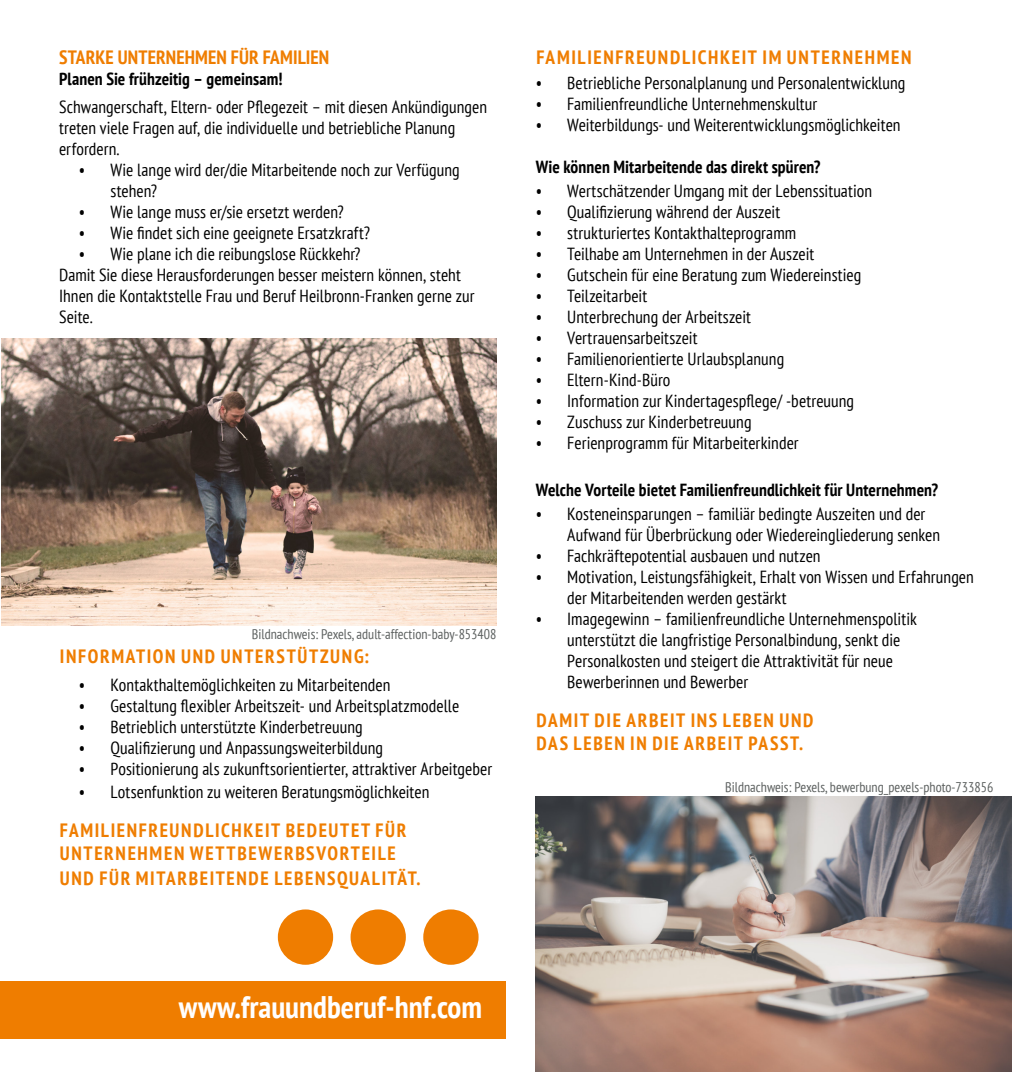
<style>
.page{position:relative;width:1012px;height:1072px;background:#fff}
.page>*{position:absolute;margin:0;border:0;box-sizing:border-box;transform-origin:0 0}
.t1{font:700 condensed 31.15px "PT Sans";color:#fff}
.t2{font:700 condensed 19.25px/23.1px "PT Sans";letter-spacing:.085em;color:#ef7d00}
.t3{font:700 condensed 19.25px "PT Sans";letter-spacing:.005em;color:#ef7d00}
.t4{font:condensed 17.5px/21px "PT Sans";letter-spacing:.005em;color:#000}
.t5{font:700 condensed 17.5px "PT Sans";letter-spacing:.005em;color:#000}
.t6{font:condensed 14px "PT Sans";color:#5c605f}
</style>
<div class="page">
<img style="left:1px;top:338px;width:495px;height:287px">
<img style="left:536px;top:796px;width:476px;height:275px">
<div style="left:423px;top:909px;width:56px;height:55px;background:#ef7d00;border-radius:50%"></div>
<div style="left:278px;top:909px;width:55px;height:55px;background:#ef7d00;border-radius:50%"></div>
<div style="left:351px;top:909px;width:55px;height:55px;background:#ef7d00;border-radius:50%"></div>
<div style="left:0;top:981px;width:506px;height:57px;background:#ef7d00"></div>
<p class="t3" style="left:59px;top:45px;width:272px">STARKE UNTERNEHMEN FÜR FAMILIEN</p>
<p class="t5" style="left:59px;top:68px;width:225px">Planen Sie frühzeitig – gemeinsam!</p>
<p class="t4" style="left:59px;top:96px;width:430px">Schwangerschaft, Eltern- oder Pflegezeit – mit diesen Ankündigungen treten viele Fragen auf, die individuelle und betriebliche Planung erfordern.</p>
<p class="t4" style="left:110px;top:159px;width:351px;text-indent:-32px">• Wie lange wird der/die Mitarbeitende noch zur Verfügung stehen?</p>
<p class="t4" style="left:79px;top:201px;width:266px">• Wie lange muss er/sie ersetzt werden?</p>
<p class="t4" style="left:79px;top:222px;width:293px">• Wie findet sich eine geeignete Ersatzkraft?</p>
<p class="t4" style="left:59px;top:243px;width:417px;text-indent:20px">• Wie plane ich die reibungslose Rückkehr?<br>Damit Sie diese Herausforderungen besser meistern können, steht Ihnen die Kontaktstelle Frau und Beruf Heilbronn-Franken gerne zur Seite.</p>
<p class="t6" style="left:252px;top:625px;width:246px">Bildnachweis: Pexels, adult-affection-baby-853408</p>
<p class="t2" style="left:60px;top:644px;width:311px">INFORMATION UND UNTERSTÜTZUNG:</p>
<p class="t4" style="left:79px;top:674px;width:313px">• Kontakthaltemöglichkeiten zu Mitarbeitenden</p>
<p class="t4" style="left:79px;top:695px;width:382px">• Gestaltung flexibler Arbeitszeit- und Arbeitsplatzmodelle</p>
<p class="t4" style="left:79px;top:716px;width:285px">• Betrieblich unterstützte Kinderbetreuung</p>
<p class="t4" style="left:79px;top:737px;width:306px">• Qualifizierung und Anpassungsweiterbildung</p>
<p class="t4" style="left:79px;top:758px;width:415px">• Positionierung als zukunftsorientierter, attraktiver Arbeitgeber</p>
<p class="t4" style="left:79px;top:781px;width:352px">• Lotsenfunktion zu weiteren Beratungsmöglichkeiten</p>
<p class="t2" style="left:60px;top:818px;width:348px">FAMILIENFREUNDLICHKEIT BEDEUTET FÜR<br>UNTERNEHMEN WETTBEWERBSVORTEILE</p>
<p class="t2" style="left:60px;top:866px;width:362px">UND FÜR MITARBEITENDE LEBENSQUALITÄT.</p>
<p class="t2" style="left:537px;top:46px;width:376px">FAMILIENFREUNDLICHKEIT IM UNTERNEHMEN</p>
<p class="t4" style="left:536px;top:72px;width:371px">• Betriebliche Personalplanung und Personalentwicklung</p>
<p class="t4" style="left:536px;top:93px;width:283px">• Familienfreundliche Unternehmenskultur</p>
<p class="t4" style="left:536px;top:114px;width:366px">• Weiterbildungs- und Weiterentwicklungsmöglichkeiten</p>
<p class="t5" style="left:536px;top:155px;width:286px">Wie können Mitarbeitende das direkt spüren?</p>
<p class="t4" style="left:536px;top:180px;width:338px">• Wertschätzender Umgang mit der Lebenssituation</p>
<p class="t4" style="left:536px;top:201px;width:246px">• Qualifizierung während der Auszeit</p>
<p class="t4" style="left:536px;top:222px;width:262px">• strukturiertes Kontakthalteprogramm</p>
<p class="t4" style="left:536px;top:243px;width:280px">• Teilhabe am Unternehmen in der Auszeit</p>
<p class="t4" style="left:536px;top:264px;width:327px">• Gutschein für eine Beratung zum Wiedereinstieg</p>
<p class="t4" style="left:536px;top:285px;width:113px">• Teilzeitarbeit</p>
<p class="t4" style="left:536px;top:306px;width:217px">• Unterbrechung der Arbeitszeit</p>
<p class="t4" style="left:536px;top:327px;width:163px">• Vertrauensarbeitszeit</p>
<p class="t4" style="left:536px;top:348px;width:250px">• Familienorientierte Urlaubsplanung</p>
<p class="t4" style="left:536px;top:369px;width:136px">• Eltern-Kind-Büro</p>
<p class="t4" style="left:536px;top:390px;width:320px">• Information zur Kindertagespflege/ -betreuung</p>
<p class="t4" style="left:536px;top:411px;width:217px">• Zuschuss zur Kinderbetreuung</p>
<p class="t4" style="left:536px;top:432px;width:264px">• Ferienprogramm für Mitarbeiterkinder</p>
<p class="t5" style="left:536px;top:478px;width:404px">Welche Vorteile bietet Familienfreundlichkeit für Unternehmen?</p>
<p class="t4" style="left:567px;top:503px;width:374px;text-indent:-32px">• Kosteneinsparungen – familiär bedingte Auszeiten und der<br>Aufwand für Überbrückung oder Wiedereingliederung senken</p>
<p class="t4" style="left:536px;top:545px;width:286px">• Fachkräftepotential ausbauen und nutzen</p>
<p class="t4" style="left:567px;top:566px;width:408px;text-indent:-32px">• Motivation, Leistungsfähigkeit, Erhalt von Wissen und Erfahrungen der Mitarbeitenden werden gestärkt</p>
<p class="t4" style="left:567px;top:608px;width:351px;text-indent:-32px">• Imagegewinn – familienfreundliche Unternehmenspolitik unterstützt die langfristige Personalbindung, senkt die Personalkosten und steigert die Attraktivität für neue Bewerberinnen und Bewerber</p>
<p class="t2" style="left:537px;top:708px;width:279px">DAMIT DIE ARBEIT INS LEBEN UND<br>DAS LEBEN IN DIE ARBEIT PASST.</p>
<p class="t6" style="left:725px;top:778px;width:270px">Bildnachweis: Pexels, bewerbung_pexels-photo-733856</p>
<h1 class="t1" style="left:179px;top:986px;width:305px">www.frauundberuf-hnf.com</h1>
</div>
